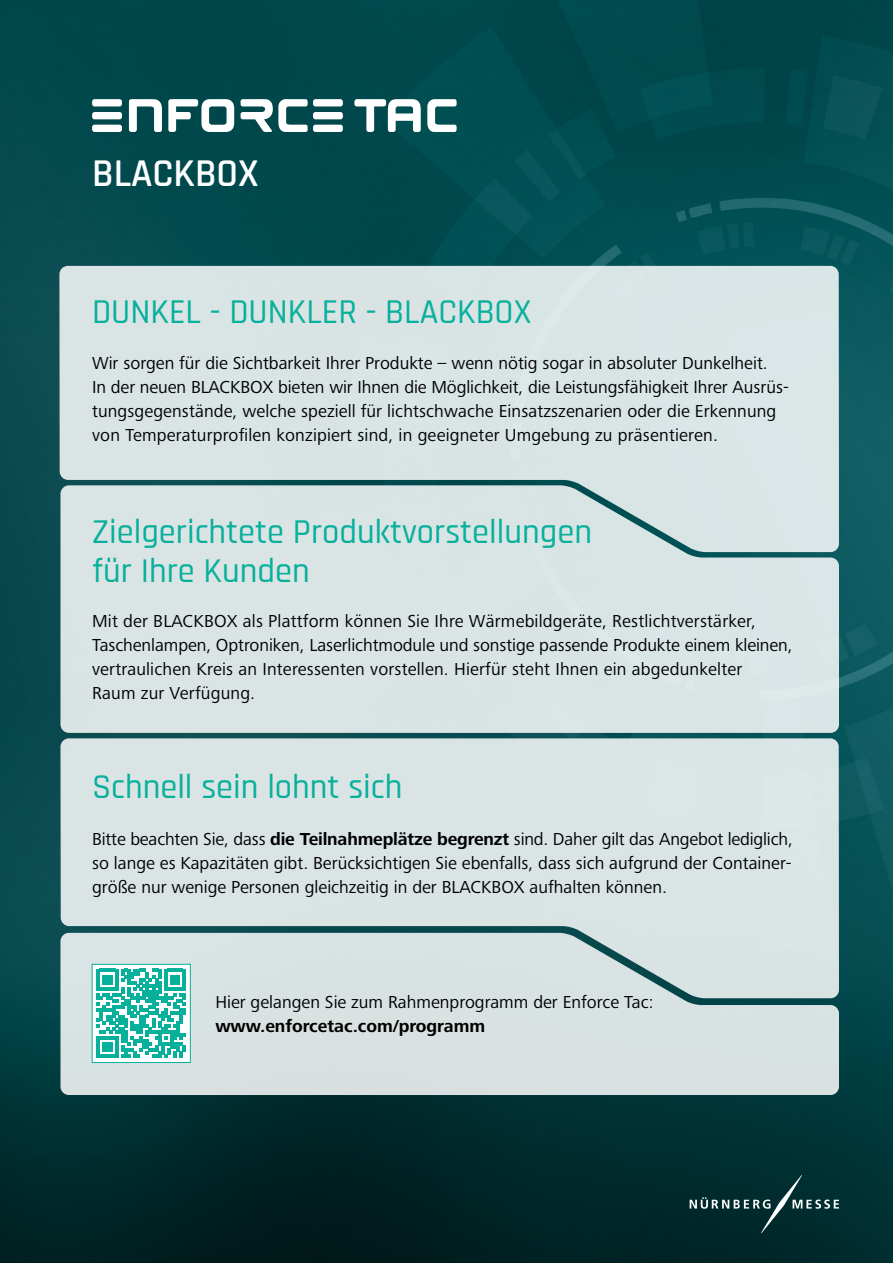
<style>
.page{position:relative;width:893px;height:1263px;background:#fff}
.page>*{position:absolute;margin:0;border:0;box-sizing:border-box;transform-origin:0 0}
.t1{font:600 39px "Rajdhani";color:#fff}
.t2{font:500 34.5px/39px "Rajdhani";color:#06b09b}
.t3{font:18px/24px "Frutiger Next LTW1 G";color:#000}
.t4{font:700 18px "Frutiger Next LTW1 G";color:#000}
.s1{font-weight:700}
</style>
<div class="page">
<img style="left:0;top:0;width:893px;height:1263px">
<div style="left:59px;top:266px;width:780px;height:286px;background:#d9e4e5"></div>
<div style="left:60px;top:738px;width:779px;height:195px;background:#dae4e5"></div>
<div style="left:60px;top:485px;width:779px;height:248px;background:#dae4e5"></div>
<div style="left:60px;top:933px;width:779px;height:162px;background:#d9e2e2"></div>
<div style="left:92px;top:964px;width:98px;height:98px;background:#fff"></div>
<svg style="left:97px;top:969px;width:89px;height:89px"></svg>
<div style="left:92px;top:964px;width:99px;height:99px;border:1px solid #06b09b"></div>
<div style="left:92px;top:125px;width:30px;height:7px;background:#fff;border-radius:2px"></div>
<div style="left:92px;top:99px;width:30px;height:7px;background:#fff;border-radius:2px"></div>
<div style="left:92px;top:112px;width:30px;height:7px;background:#fff;border-radius:2px"></div>
<svg style="left:241px;top:99px;width:67px;height:33px"></svg>
<div style="left:313px;top:125px;width:30px;height:7px;background:#fff;border-radius:2px"></div>
<div style="left:313px;top:112px;width:30px;height:7px;background:#fff;border-radius:2px"></div>
<div style="left:313px;top:99px;width:30px;height:7px;background:#fff;border-radius:2px"></div>
<svg style="left:168px;top:99px;width:66px;height:33px"></svg>
<svg style="left:129px;top:99px;width:33px;height:33px"></svg>
<svg style="left:427px;top:99px;width:30px;height:33px"></svg>
<svg style="left:354px;top:99px;width:67px;height:33px"></svg>
<svg style="left:690px;top:1175px;width:149px;height:58px;background:#143b3d"></svg>
<h1 class="t1" style="left:92px;top:151px;width:168px">BLACKBOX</h1>
<h2 class="t2" style="left:92px;top:293px;width:441px">DUNKEL - DUNKLER - BLACKBOX</h2>
<p class="t3" style="left:92px;top:351px;width:698px">Wir sorgen für die Sichtbarkeit Ihrer Produkte – wenn nötig sogar in absoluter Dunkelheit.<br>In der neuen BLACKBOX bieten wir Ihnen die Möglichkeit, die Leistungsfähigkeit Ihrer Ausrüs&shy;tungsgegenstände, welche speziell für lichtschwache Einsatzszenarien oder die Erkennung von Temperaturprofilen konzipiert sind, in geeigneter Umgebung zu präsentieren.</p>
<h2 class="t2" style="left:92px;top:513px;width:501px">Zielgerichtete Produktvorstellungen für Ihre Kunden</h2>
<p class="t3" style="left:92px;top:610px;width:702px">Mit der BLACKBOX als Plattform können Sie Ihre Wärmebildgeräte, Restlichtverstärker, Taschenlampen, Optroniken, Laserlichtmodule und sonstige passende Produkte einem kleinen, vertraulichen Kreis an Interessenten vorstellen. Hierfür steht Ihnen ein abgedunkelter<br>Raum zur Verfügung.</p>
<h2 class="t2" style="left:92px;top:769px;width:312px">Schnell sein lohnt sich</h2>
<p class="t3" style="left:92px;top:827px;width:702px;text-align:justify">Bitte beachten Sie, dass <span class="s1">die Teilnahmeplätze begrenzt</span> sind. Daher gilt das Angebot lediglich, so lange es Kapazitäten gibt. Berücksichtigen Sie ebenfalls, dass sich aufgrund der Container&shy;größe nur wenige Personen gleichzeitig in der BLACKBOX aufhalten können.</p>
<p class="t3" style="left:215px;top:990px;width:440px">Hier gelangen Sie zum Rahmenprogramm der Enforce Tac:</p>
<p class="t4" style="left:215px;top:1015px;width:271px">www.enforcetac.com/programm</p>
</div>
